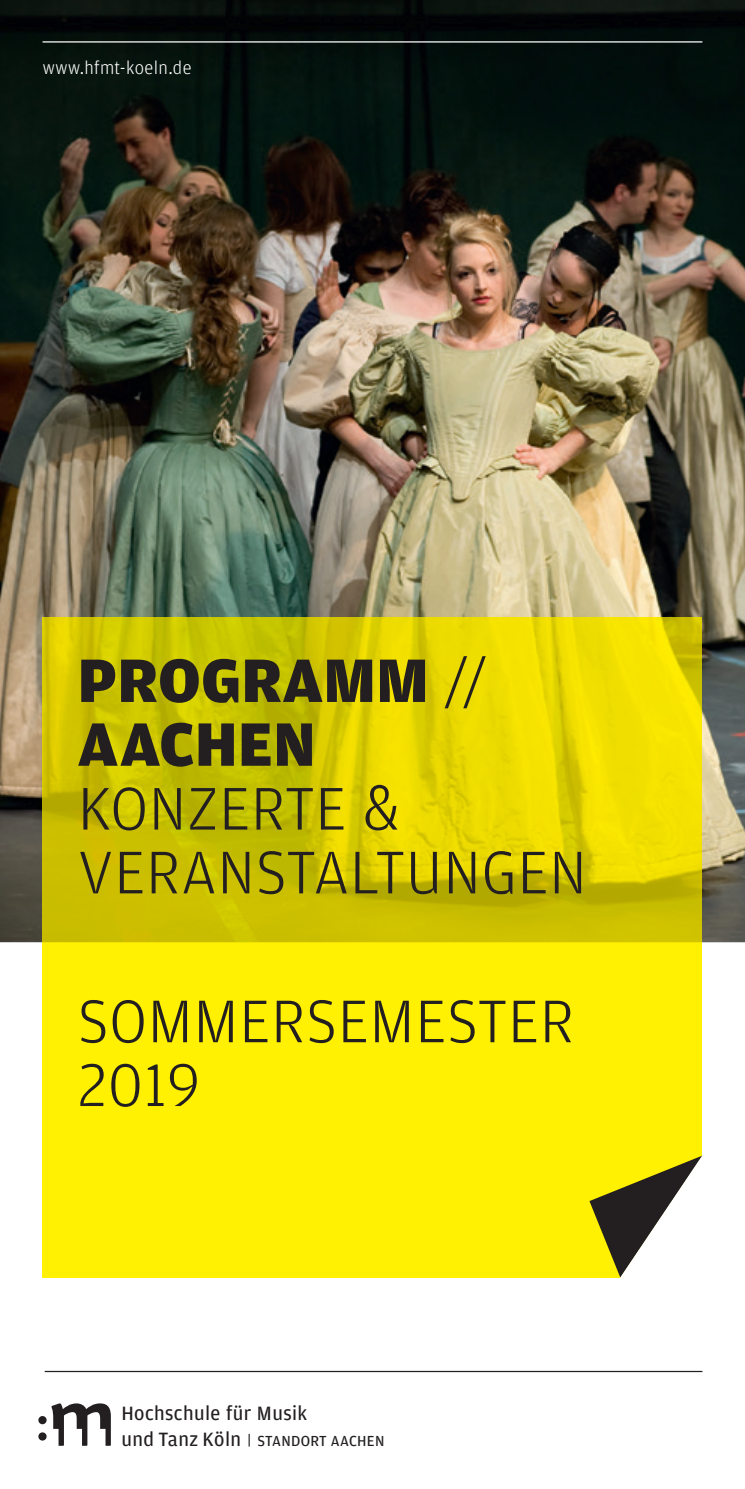
<style>
.page{position:relative;width:745px;height:1489px;background:#fff}
.page>*{position:absolute;margin:0;border:0;box-sizing:border-box;transform-origin:0 0}
.t1{font:900 65px/63.8px "Amplitude";letter-spacing:.01em;color:#231f20}
.t2{font:300 63.75px/63.8px "Amplitude";letter-spacing:.01em;color:#231f20}
.t3{font:20.5px "Amplitude";letter-spacing:.02em;color:#231f20}
.t4{font:300 18.75px "Amplitude";letter-spacing:.02em;color:#fff}
.t5{font:15.5px "Amplitude";letter-spacing:.02em;color:#231f20}
.s1{font-weight:300;font-size:63.75px}
.s2{font-size:20.5px}
</style>
<div class="page">
<img style="left:0;top:0;width:744px;height:941px">
<svg style="left:42px;top:617px;width:659px;height:660px;background:#eadd00"></svg>
<svg style="left:589px;top:1154px;width:114px;height:124px"></svg>
<hr style="left:43px;top:41px;width:659px;height:2px;background:#fff">
<hr style="left:45px;top:1370px;width:657px;height:1px;background:#231f20">
<svg style="left:51px;top:1403px;width:60px;height:42px"></svg>
<svg style="left:38px;top:1415px;width:9px;height:8px"></svg>
<div style="left:38px;top:1432px;width:9px;height:8px;background:#231f20;border-radius:50%"></div>
<p class="t4" style="left:43px;top:58px;width:150px">www.hfmt-koeln.de</p>
<p class="t1" style="left:78px;top:649px;width:410px">PROGRAMM <span class="s1">//<br></span>AACHEN</p>
<p class="t2" style="left:78px;top:777px;width:510px">KONZERTE &amp;<br>VERANSTALTUNGEN</p>
<p class="t2" style="left:78px;top:989px;width:497px">SOMMERSEMESTER<br>2019</p>
<p class="t3" style="left:121px;top:1401px;width:187px">Hochschule für Musik</p>
<p class="t5" style="left:121px;top:1431px;width:264px"><span class="s2">und Tanz Köln</span> | STANDORT AACHEN</p>
</div>
